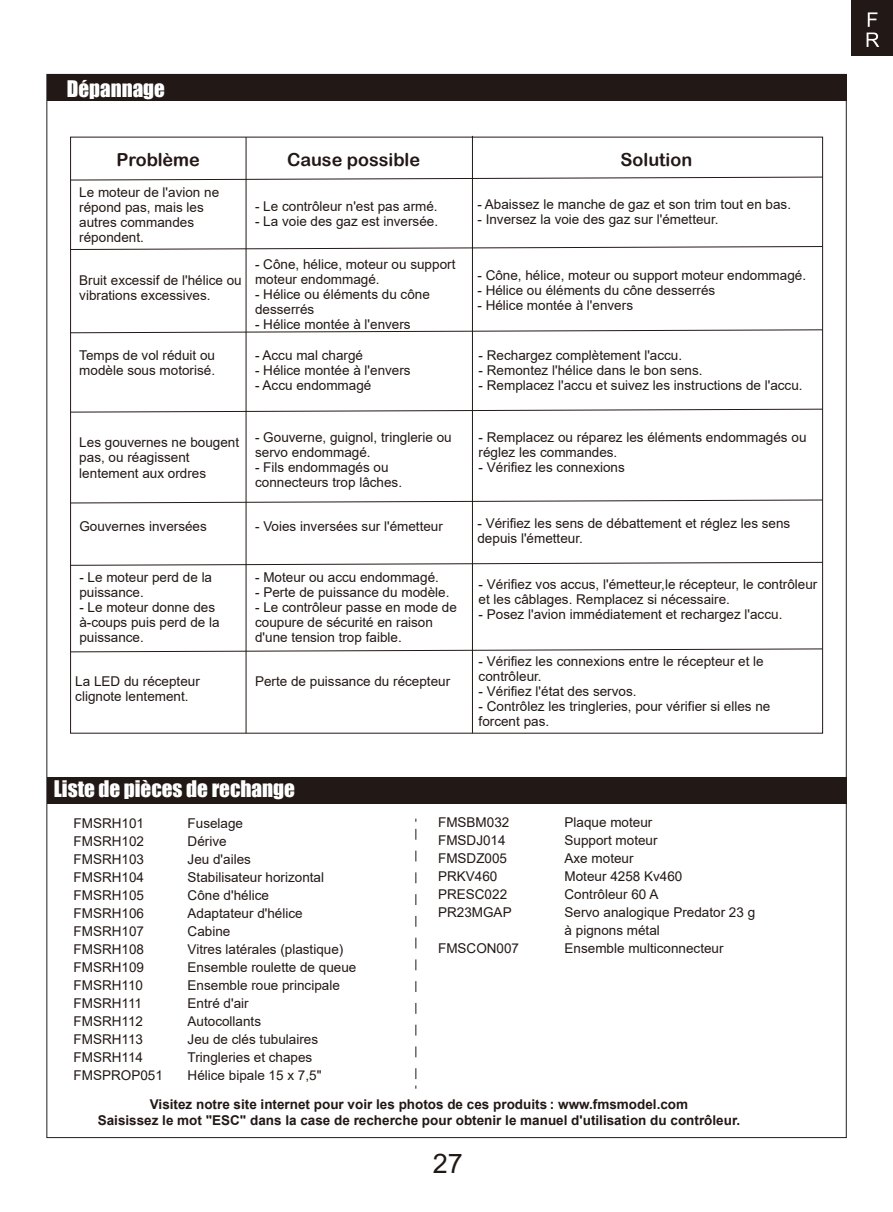
<style>
.page{position:relative;width:893px;height:1212px;background:#fff}
.page>*{position:absolute;margin:0;border:0;box-sizing:border-box;transform-origin:0 0}
.t1{font:27px "Arial";color:#221815}
.t2{font:21px "Impact";color:#fff}
.t3{font:18px "Arial Rounded MT Bold";color:#221815}
.t4{font:13.5px/18px "Arial";color:#221815}
.t5{font:700 13.5px "Arial";color:#221815}
</style>
<div class="page">
<div style="left:851px;top:0;width:42px;height:56px;background:#221815"></div>
<svg style="left:867px;top:12px;width:12px;height:35px"></svg>
<div style="left:47px;top:74px;width:799px;height:27px;background:#221815"></div>
<div style="left:47px;top:777px;width:799px;height:27px;background:#221815"></div>
<svg style="left:415px;top:818px;width:1px;height:261px"></svg>
<svg style="left:72px;top:176px;width:749px;height:5px"></svg>
<hr style="left:246px;top:137px;width:1px;height:596px;background:#221815">
<hr style="left:472px;top:136px;width:1px;height:597px;background:#221815">
<svg style="left:72px;top:246px;width:749px;height:4px"></svg>
<svg style="left:72px;top:329px;width:749px;height:4px"></svg>
<svg style="left:72px;top:408px;width:749px;height:5px"></svg>
<svg style="left:72px;top:499px;width:749px;height:5px"></svg>
<svg style="left:72px;top:562px;width:749px;height:4px"></svg>
<svg style="left:72px;top:648px;width:749px;height:5px"></svg>
<h2 class="t2" style="left:67px;top:72px;width:100px">Dépannage</h2>
<h3 class="t3" style="left:117px;top:149px;width:85px">Problème</h3>
<h3 class="t3" style="left:287px;top:149px;width:134px">Cause possible</h3>
<h3 class="t3" style="left:621px;top:149px;width:73px">Solution</h3>
<p class="t4" style="left:79px;top:185px;width:141px;line-height:15px">Le moteur de l'avion ne répond pas, mais les autres commandes répondent.</p>
<p class="t4" style="left:477px;top:195px;width:315px">- Abaissez le manche de gaz et son trim tout en bas.</p>
<p class="t4" style="left:477px;top:210px;width:243px">- Inversez la voie des gaz sur l'émetteur.</p>
<p class="t4" style="left:255px;top:197px;width:184px">- Le contrôleur n'est pas armé.</p>
<p class="t4" style="left:255px;top:212px;width:185px">- La voie des gaz est inversée.</p>
<p class="t4" style="left:79px;top:273px;width:164px;line-height:15px">Bruit excessif de l'hélice ou vibrations excessives.</p>
<p class="t4" style="left:255px;top:257px;width:202px;line-height:15px">- Cône, hélice, moteur ou support moteur endommagé.</p>
<p class="t4" style="left:255px;top:287px;width:176px;line-height:15px">- Hélice ou éléments du cône desserrés</p>
<p class="t4" style="left:255px;top:315px;width:157px">- Hélice montée à l'envers</p>
<p class="t4" style="left:79px;top:348px;width:137px;line-height:15px">Temps de vol réduit ou modèle sous motorisé.</p>
<p class="t4" style="left:255px;top:346px;width:110px">- Accu mal chargé</p>
<p class="t4" style="left:255px;top:361px;width:157px">- Hélice montée à l'envers</p>
<p class="t4" style="left:255px;top:376px;width:118px">- Accu endommagé</p>
<p class="t4" style="left:79px;top:435px;width:161px;line-height:15px">Les gouvernes ne bougent pas, ou réagissent lentement aux ordres</p>
<p class="t4" style="left:255px;top:430px;width:198px;line-height:15px">- Gouverne, guignol, tringlerie ou servo endommagé.</p>
<p class="t4" style="left:255px;top:460px;width:149px;line-height:15px">- Fils endommagés ou connecteurs trop lâches.</p>
<p class="t4" style="left:477px;top:267px;width:330px">- Cône, hélice, moteur ou support moteur endommagé.</p>
<p class="t4" style="left:477px;top:282px;width:239px">- Hélice ou éléments du cône desserrés</p>
<p class="t4" style="left:477px;top:297px;width:157px">- Hélice montée à l'envers</p>
<p class="t4" style="left:479px;top:346px;width:205px">- Rechargez complètement l'accu.</p>
<p class="t4" style="left:479px;top:361px;width:225px">- Remontez l'hélice dans le bon sens.</p>
<p class="t4" style="left:479px;top:376px;width:326px">- Remplacez l'accu et suivez les instructions de l'accu.</p>
<p class="t4" style="left:479px;top:430px;width:329px;line-height:15px">- Remplacez ou réparez les éléments endommagés ou réglez les commandes.</p>
<p class="t4" style="left:479px;top:459px;width:148px">- Vérifiez les connexions</p>
<p class="t4" style="left:79px;top:517px;width:129px">Gouvernes inversées</p>
<p class="t4" style="left:255px;top:517px;width:189px">- Voies inversées sur l'émetteur</p>
<p class="t4" style="left:477px;top:515px;width:314px;line-height:15px">- Vérifiez les sens de débattement et réglez les sens depuis l'émetteur.</p>
<p class="t4" style="left:79px;top:570px;width:134px;line-height:15px">- Le moteur perd de la puissance.</p>
<p class="t4" style="left:79px;top:600px;width:142px;line-height:15px">- Le moteur donne des à-coups puis perd de la puissance.</p>
<p class="t4" style="left:255px;top:568px;width:185px">- Moteur ou accu endommagé.</p>
<p class="t4" style="left:255px;top:583px;width:196px">- Perte de puissance du modèle.</p>
<p class="t4" style="left:255px;top:600px;width:203px;line-height:15px">- Le contrôleur passe en mode de coupure de sécurité en raison d'une tension trop faible.</p>
<p class="t4" style="left:479px;top:577px;width:340px;line-height:15px">- Vérifiez vos accus, l'émetteur,le récepteur, le contrôleur et les câblages. Remplacez si nécessaire.</p>
<p class="t4" style="left:479px;top:605px;width:305px">- Posez l'avion immédiatement et rechargez l'accu.</p>
<p class="t4" style="left:75px;top:674px;width:126px;line-height:15px">La LED du récepteur clignote lentement.</p>
<p class="t4" style="left:255px;top:672px;width:197px">Perte de puissance du récepteur</p>
<p class="t4" style="left:479px;top:653px;width:287px;line-height:15px">- Vérifiez les connexions entre le récepteur et le contrôleur.</p>
<p class="t4" style="left:479px;top:682px;width:159px">- Vérifiez l'état des servos.</p>
<p class="t4" style="left:479px;top:698px;width:293px;line-height:15px">- Contrôlez les tringleries, pour vérifier si elles ne forcent pas.</p>
<h2 class="t2" style="left:54px;top:772px;width:243px">Liste de pièces de rechange</h2>
<p class="t4" style="left:74px;top:814px;width:91px">FMSRH101<br>FMSRH102<br>FMSRH103<br>FMSRH104<br>FMSRH105<br>FMSRH106<br>FMSRH107<br>FMSRH108<br>FMSRH109<br>FMSRH110<br>FMSRH111<br>FMSRH112<br>FMSRH113<br>FMSRH114<br>FMSPROP051</p>
<p class="t4" style="left:188px;top:814px;width:170px">Fuselage<br>Dérive<br>Jeu d'ailes<br>Stabilisateur horizontal<br>Cône d'hélice<br>Adaptateur d'hélice<br>Cabine<br>Vitres latérales (plastique)<br>Ensemble roulette de queue<br>Ensemble roue principale<br>Entré d'air<br>Autocollants<br>Jeu de clés tubulaires<br>Tringleries et chapes<br>Hélice bipale 15 x 7,5"</p>
<p class="t4" style="left:438px;top:814px;width:75px">FMSBM032<br>FMSDJ014<br>FMSDZ005<br>PRKV460<br>PRESC022<br>PR23MGAP</p>
<p class="t4" style="left:438px;top:940px;width:83px">FMSCON007</p>
<p class="t4" style="left:565px;top:814px;width:192px">Plaque moteur<br>Support moteur<br>Axe moteur<br>Moteur 4258 Kv460<br>Contrôleur 60 A<br>Servo analogique Predator 23 g à pignons métal<br>Ensemble multiconnecteur</p>
<p class="t5" style="left:150px;top:1095px;width:540px">Visitez notre site internet pour voir les photos de ces produits : www.fmsmodel.com</p>
<p class="t5" style="left:98px;top:1111px;width:644px">Saisissez le mot "ESC" dans la case de recherche pour obtenir le manuel d'utilisation du contrôleur.</p>
<h1 class="t1" style="left:433px;top:1145px;width:32px">27</h1>
</div>
